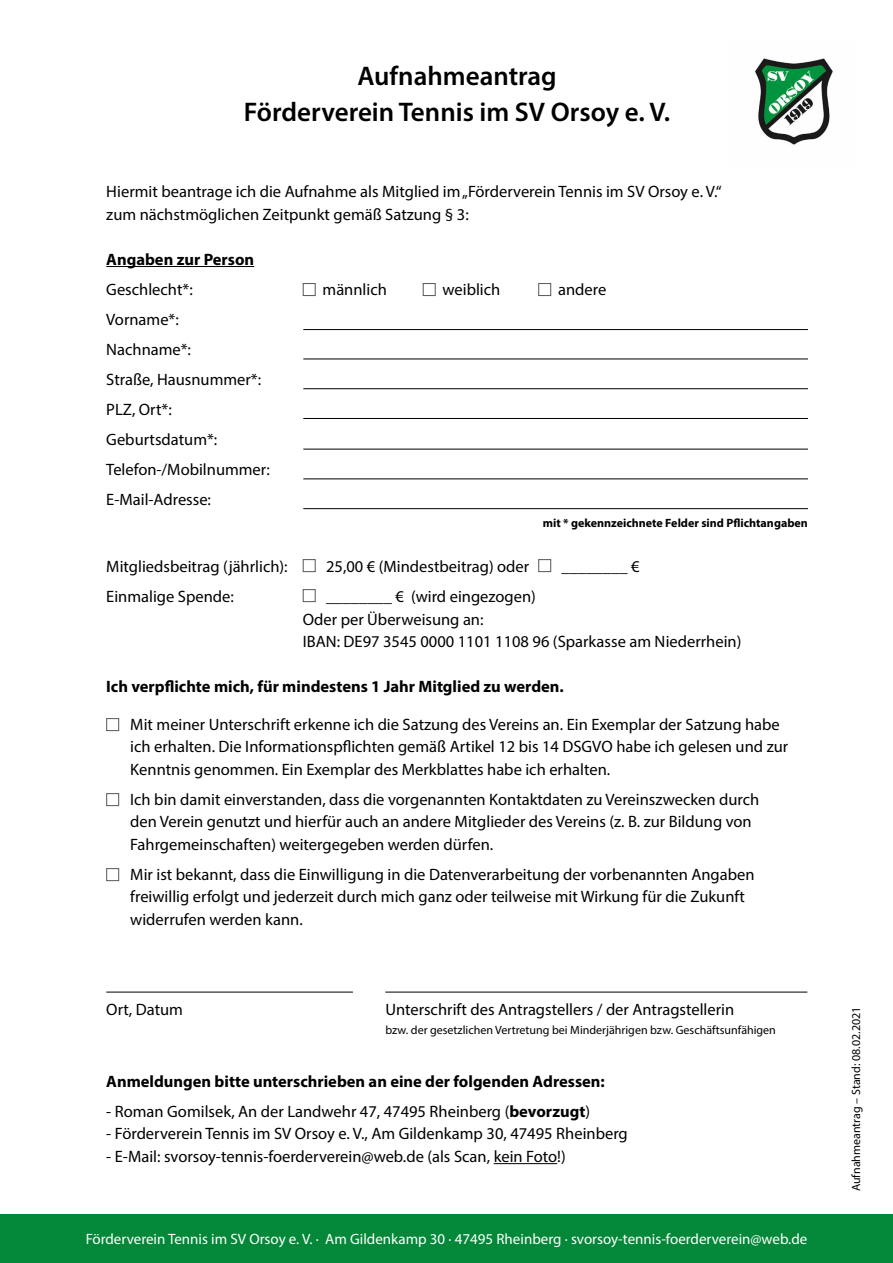
<style>
.page{position:relative;width:893px;height:1263px;background:#fff}
.page>*{position:absolute;margin:0;border:0;box-sizing:border-box;transform-origin:0 0}
.t1{font:600 27px/36px "Myriad Pro";color:#000;text-align:center}
.t2{font:16.5px/22.5px "Myriad Pro";color:#000}
.t3{font:700 16.5px "Myriad Pro";color:#000}
.t4{font:15px "Myriad Pro";color:#fff}
.t5{font:12px "Myriad Pro";color:#000}
.t6{font:700 12px "Myriad Pro";color:#000}
.s1{font-weight:700}
</style>
<div class="page">
<div style="left:0;top:1214px;width:893px;height:49px;background:#038738"></div>
<img style="left:755px;top:58px;width:78px;height:87px">
<hr style="left:106px;top:266px;width:148px;height:1px;background:#000">
<hr style="left:494px;top:1163px;width:63px;height:1px;background:#000">
<div style="left:303px;top:283px;width:13px;height:13px;border:1px solid #575756"></div>
<div style="left:423px;top:283px;width:13px;height:13px;border:1px solid #575756"></div>
<div style="left:538px;top:283px;width:13px;height:13px;border:1px solid #575756"></div>
<div style="left:303px;top:559px;width:13px;height:13px;border:1px solid #575756"></div>
<div style="left:538px;top:559px;width:13px;height:13px;border:1px solid #575756"></div>
<div style="left:303px;top:589px;width:13px;height:13px;border:1px solid #575756"></div>
<div style="left:106px;top:718px;width:13px;height:13px;border:1px solid #575756"></div>
<div style="left:106px;top:793px;width:13px;height:13px;border:1px solid #575756"></div>
<div style="left:106px;top:868px;width:13px;height:13px;border:1px solid #575756"></div>
<hr style="left:106px;top:992px;width:247px;height:1px;background:#000">
<hr style="left:385px;top:992px;width:422px;height:1px;background:#000">
<hr style="left:303px;top:329px;width:505px;height:1px;background:#000">
<hr style="left:303px;top:359px;width:505px;height:1px;background:#000">
<hr style="left:303px;top:388px;width:505px;height:1px;background:#000">
<hr style="left:303px;top:418px;width:505px;height:1px;background:#000">
<hr style="left:303px;top:449px;width:505px;height:1px;background:#000">
<hr style="left:303px;top:478px;width:505px;height:1px;background:#000">
<hr style="left:303px;top:508px;width:505px;height:1px;background:#000">
<h1 class="t1" style="left:244px;top:57px;width:428px">Aufnahmeantrag<br>Förderverein Tennis im SV Orsoy e. V.</h1>
<p class="t2" style="left:106px;top:180px;width:617px">Hiermit beantrage ich die Aufnahme als Mitglied im „Förderverein Tennis im SV Orsoy e. V.“ zum nächstmöglichen Zeitpunkt gemäß Satzung § 3:</p>
<p class="t3" style="left:106px;top:249px;width:149px">Angaben zur Person</p>
<p class="t2" style="left:106px;top:278px;width:88px">Geschlecht*:</p>
<p class="t2" style="left:323px;top:278px;width:66px">männlich</p>
<p class="t2" style="left:443px;top:278px;width:59px">weiblich</p>
<p class="t2" style="left:558px;top:278px;width:50px">andere</p>
<p class="t2" style="left:106px;top:304px;width:165px;line-height:30px">Vorname*:<br>Nachname*:<br>Straße, Hausnummer*:<br>PLZ, Ort*:<br>Geburtsdatum*:<br>Telefon-/Mobilnummer:<br>E-Mail-Adresse:</p>
<p class="t6" style="left:543px;top:515px;width:267px">mit * gekennzeichnete Felder sind Pflichtangaben</p>
<p class="t2" style="left:106px;top:555px;width:183px">Mitgliedsbeitrag (jährlich):</p>
<p class="t2" style="left:326px;top:555px;width:205px">25,00 € (Mindestbeitrag) oder</p>
<p class="t2" style="left:562px;top:555px;width:79px">________ €</p>
<p class="t2" style="left:106px;top:585px;width:129px">Einmalige Spende:</p>
<p class="t2" style="left:303px;top:585px;width:440px;text-indent:23px">________ € (wird eingezogen)<br>Oder per Überweisung an:<br>IBAN: DE97 3545 0000 1101 1108 96 (Sparkasse am Niederrhein)</p>
<p class="t3" style="left:106px;top:676px;width:459px">Ich verpflichte mich, für mindestens 1 Jahr Mitglied zu werden.</p>
<p class="t2" style="left:130px;top:713px;width:659px">Mit meiner Unterschrift erkenne ich die Satzung des Vereins an. Ein Exemplar der Satzung habe ich erhalten. Die Informationspflichten gemäß Artikel 12 bis 14 DSGVO habe ich gelesen und zur<br>Kenntnis genommen. Ein Exemplar des Merkblattes habe ich erhalten.</p>
<p class="t2" style="left:130px;top:788px;width:631px">Ich bin damit einverstanden, dass die vorgenannten Kontaktdaten zu Vereinszwecken durch den Verein genutzt und hierfür auch an andere Mitglieder des Vereins (z. B. zur Bildung von<br>Fahrgemeinschaften) weitergegeben werden dürfen.</p>
<p class="t2" style="left:130px;top:863px;width:626px">Mir ist bekannt, dass die Einwilligung in die Datenverarbeitung der vorbenannten Angaben freiwillig erfolgt und jederzeit durch mich ganz oder teilweise mit Wirkung für die Zukunft widerrufen werden kann.</p>
<p class="t2" style="left:106px;top:998px;width:78px">Ort, Datum</p>
<p class="t2" style="left:385px;top:998px;width:350px">Unterschrift des Antragstellers / der Antragstellerin</p>
<p class="t5" style="left:385px;top:1023px;width:392px">bzw. der gesetzlichen Vertretung bei Minderjährigen bzw. Geschäftsunfähigen</p>
<p class="t3" style="left:106px;top:1071px;width:500px">Anmeldungen bitte unterschrieben an eine der folgenden Adressen:</p>
<p class="t2" style="left:106px;top:1100px;width:485px">- Roman Gomilsek, An der Landwehr 47, 47495 Rheinberg (<span class="s1">bevorzugt</span>)</p>
<p class="t2" style="left:106px;top:1122px;width:523px">- Förderverein Tennis im SV Orsoy e. V., Am Gildenkamp 30, 47495 Rheinberg</p>
<p class="t2" style="left:106px;top:1145px;width:461px">- E-Mail: svorsoy-tennis-foerderverein@web.de (als Scan, kein Foto!)</p>
<p class="t4" style="left:86px;top:1230px;width:723px">Förderverein Tennis im SV Orsoy e. V. · Am Gildenkamp 30 · 47495 Rheinberg · svorsoy-tennis-foerderverein@web.de</p>
<p class="t5" style="left:849px;top:1191px;width:186px;rotate:-90deg">Aufnahmeantrag – Stand: 08.02.2021</p>
</div>
